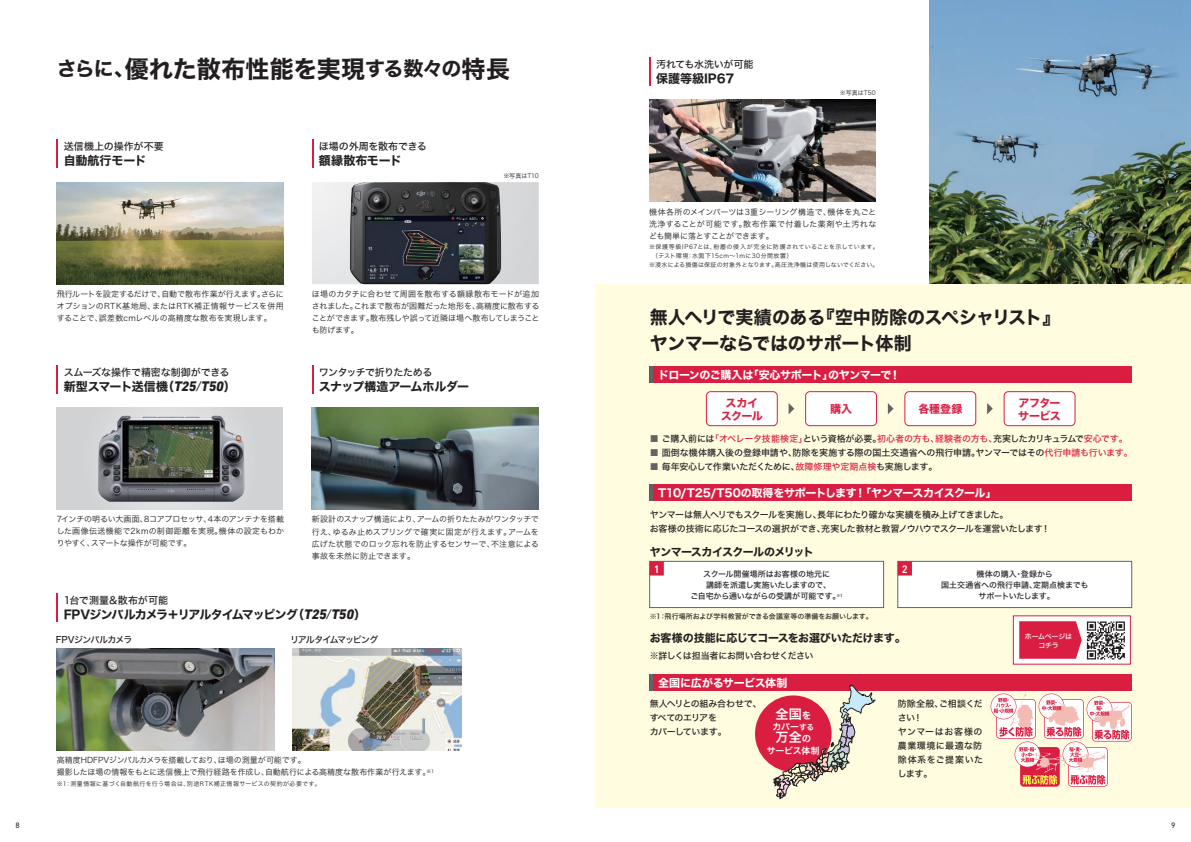
<style>
.page{position:relative;width:1191px;height:842px;background:#fff}
.page>*{position:absolute;margin:0;border:0;box-sizing:border-box;transform-origin:0 0}
.t1{font:24px "Hira Kaku Std N W7";letter-spacing:.01em;color:#231f20}
.t2{font:18px/26px "Hira Kaku Std N W7";letter-spacing:-.025em;color:#231f20}
.t3{font:13px "Hira Kaku Std W6";color:#fff}
.t4{font:12px "Hira Kaku Std N W7";letter-spacing:-.035em;color:#231f20}
.t5{font:12px "Hira Kaku Std N W7";letter-spacing:-.075em;color:#231f20}
.t6{font:12px "Hira Kaku Std N W7";letter-spacing:-.005em;color:#231f20}
.t7{font:12px "Hira Kaku Std N W7";letter-spacing:-.01em;color:#231f20}
.t8{font:12px "Hira Kaku Std N W7";color:#231f20}
.t9{font:11px "Hira Kaku Std N W7";letter-spacing:-.04em;color:#fff}
.t10{font:11px "Hira Kaku Std N W7";letter-spacing:-.04em;color:#231f20}
.t11{font:11px/13px "Hira Kaku Std N W7";letter-spacing:-.04em;color:#da1e42;text-align:center}
.t12{font:11px "Hira Kaku Std N W7";letter-spacing:-.065em;color:#231f20}
.t13{font:11px "Hira Kaku Std N W7";letter-spacing:-.015em;color:#fff}
.t14{font:500 11px "DIN Next LT Pro";color:#fff}
.t15{font:10px "Hira Kaku Std W5";letter-spacing:-.015em;color:#231f20}
.t16{font:10px "Hira Kaku Std W5";letter-spacing:-.065em;color:#231f20}
.t17{font:10px "Hira Kaku Std N W5";letter-spacing:-.03em;color:#231f20}
.t18{font:10px "Hira Kaku Std W5";letter-spacing:.015em;color:#231f20}
.t19{font:9px/14px "Hira Kaku Std W5";letter-spacing:-.025em;color:#231f20}
.t20{font:9px "Hira Kaku Std W5";letter-spacing:-.03em;color:#da1e42}
.t21{font:9px/14px "Hira Kaku Std W5";letter-spacing:.035em;color:#231f20}
.t22{font:9px/14px "Hira Kaku Std W5";letter-spacing:-.045em;color:#231f20}
.t23{font:9px "Hira Kaku Std W5";letter-spacing:-.115em;color:#231f20}
.t24{font:9px "Hira Kaku Std W5";letter-spacing:-.07em;color:#231f20}
.t25{font:8.9px "Hira Kaku Std W6";letter-spacing:-.015em;color:#fff}
.t26{font:8px/12px "Hira Kaku Std W3";letter-spacing:-.005em;color:#231f20;text-align:justify}
.t27{font:8px/11px "Hira Kaku Std W5";letter-spacing:-.01em;color:#231f20;text-align:center}
.t28{font:8px "DIN Next LT Pro";color:#231f20}
.t29{font:7px "Hira Kaku Std W5";color:#231f20}
.t30{font:7px/9px "Hira Kaku Std W5";letter-spacing:-.04em;color:#fff;text-align:center}
.t31{font:6px "Hira Kaku Std W3";letter-spacing:.05em;color:#231f20}
.t32{font:6px "Hira Kaku Std W3";letter-spacing:.025em;color:#231f20}
.t33{font:6px "Hira Kaku Std W3";letter-spacing:.07em;color:#231f20}
.s1{font-size:20px}
.s2{font-family:"DIN Next LT Pro";font-weight:800;font-style:italic;font-size:14px}
.s3{font-family:"DIN Next LT Pro";font-style:italic;font-size:14px}
.s4{color:#636366}
.s5{color:#231f20}
.s6{color:#da1e42}
.s7{font-size:9.5px}
.s8{font-size:7.7px}
</style>
<div class="page">
<img style="left:929px;top:0;width:262px;height:284px">
<img style="left:649px;top:100px;width:227px;height:102px">
<svg style="left:649px;top:57px;width:1px;height:29px"></svg>
<img style="left:57px;top:182px;width:226px;height:102px">
<svg style="left:57px;top:140px;width:1px;height:28px"></svg>
<img style="left:312px;top:408px;width:227px;height:102px">
<svg style="left:312px;top:365px;width:1px;height:29px"></svg>
<svg style="left:312px;top:140px;width:1px;height:28px"></svg>
<svg style="left:312px;top:182px;width:227px;height:102px;background:#e0e0e2"></svg>
<img style="left:350px;top:182px;width:151px;height:102px">
<svg style="left:57px;top:366px;width:1px;height:28px"></svg>
<div style="left:57px;top:407px;width:226px;height:102px;background:linear-gradient(to right,#d7d8da,#d7d8da)"></div>
<img style="left:98px;top:416px;width:147px;height:86px">
<svg style="left:57px;top:593px;width:1px;height:29px"></svg>
<img style="left:57px;top:649px;width:218px;height:101px">
<img style="left:292px;top:648px;width:169px;height:102px">
<div style="left:595px;top:284px;width:596px;height:524px;background:#fffce0"></div>
<div style="left:649px;top:484px;width:482px;height:17px;background:#da1e42"></div>
<hr style="left:649px;top:484px;width:3px;height:17px;background:#636366">
<div style="left:897px;top:561px;width:235px;height:47px;background:#fff;border:1px solid #636366"></div>
<svg style="left:897px;top:561px;width:15px;height:14px"></svg>
<svg style="left:649px;top:561px;width:235px;height:47px;background:#f7f3f4"></svg>
<div style="left:649px;top:366px;width:482px;height:17px;background:#da1e42"></div>
<hr style="left:649px;top:366px;width:3px;height:17px;background:#636366">
<div style="left:649px;top:674px;width:482px;height:17px;background:#da1e42"></div>
<hr style="left:649px;top:674px;width:3px;height:17px;background:#636366">
<svg style="left:990px;top:693px;width:141px;height:94px"></svg>
<div style="left:706px;top:392px;width:71px;height:34px;background:#fff;border-radius:4px"></div>
<div style="left:706px;top:391px;width:71px;height:35px;border:1px solid #da1e42;border-radius:4px"></div>
<div style="left:805px;top:392px;width:71px;height:34px;background:#fff;border-radius:4px"></div>
<div style="left:805px;top:391px;width:72px;height:35px;border:1px solid #da1e42;border-radius:4px"></div>
<div style="left:905px;top:392px;width:70px;height:34px;background:#fff;border-radius:4px"></div>
<div style="left:904px;top:391px;width:72px;height:35px;border:1px solid #da1e42;border-radius:4px"></div>
<div style="left:1004px;top:392px;width:71px;height:34px;background:#fff;border-radius:4px"></div>
<div style="left:1003px;top:391px;width:72px;height:35px;border:1px solid #da1e42;border-radius:4px"></div>
<svg style="left:888px;top:403px;width:5px;height:11px"></svg>
<svg style="left:788px;top:403px;width:6px;height:11px"></svg>
<svg style="left:987px;top:403px;width:5px;height:11px"></svg>
<div style="left:755px;top:695px;width:76px;height:77px;background:#da1e42;border-radius:50%"></div>
<svg style="left:773px;top:685px;width:102px;height:113px"></svg>
<svg style="left:1012px;top:615px;width:118px;height:50px;background:#f5d8dc"></svg>
<svg style="left:1019px;top:621px;width:105px;height:38px;background:#c2586c"></svg>
<h1 class="t1" style="left:57px;top:50px;width:455px"><span class="s1">さらに、</span>優れた散布性能を実現<span class="s1">する数々の</span>特長</h1>
<p class="t18" style="left:64px;top:139px;width:102px">送信機上の操作が不要</p>
<h3 class="t7" style="left:64px;top:151px;width:84px">自動航行モード</h3>
<p class="t15" style="left:319px;top:139px;width:109px">ほ場の外周を散布できる</p>
<h3 class="t8" style="left:319px;top:151px;width:84px">額縁散布モード</h3>
<p class="t31" style="left:503px;top:171px;width:37px">※写真はT10</p>
<p class="t26" style="left:57px;top:288px;width:228px">飛行ルートを設定するだけで、自動で散布作業が行えます。さらにオプションのRTK基地局、またはRTK補正情報サービスを併用することで、誤差数cmレベルの高精度な散布を実現します。</p>
<p class="t15" style="left:64px;top:365px;width:167px">スムーズな操作で精密な制御ができる</p>
<h3 class="t4" style="left:64px;top:377px;width:173px">新型スマート送信機（<span class="s2">T25</span><span class="s3">/</span><span class="s2">T50</span>）</h3>
<p class="t26" style="left:312px;top:288px;width:229px">ほ場のカタチに合わせて周囲を散布する額縁散布モードが追加されました。これまで散布が困難だった地形を、高精度に散布することができます。散布残しや誤って近隣ほ場へ散布してしまうことも防げます。</p>
<p class="t16" style="left:319px;top:364px;width:115px">ワンタッチで折りたためる</p>
<h3 class="t4" style="left:319px;top:377px;width:152px">スナップ構造アームホルダー</h3>
<p class="t26" style="left:57px;top:513px;width:229px">7インチの明るい大画面、8コアプロセッサ、4本のアンテナを搭載した画像伝送機能で2kmの制御距離を実現。機体の設定もわかりやすく、スマートな操作が可能です。</p>
<p class="t26" style="left:312px;top:513px;width:228px">新設計のスナップ構造により、アームの折りたたみがワンタッチで行え、ゆるみ止めスプリングで確実に固定が行えます。アームを広げた状態でのロック忘れを防止するセンサーで、不注意による事故を未然に防止できます。</p>
<p class="t15" style="left:64px;top:593px;width:106px">1台で測量＆散布が可能</p>
<h3 class="t5" style="left:64px;top:605px;width:304px">FPVジンバルカメラ＋リアルタイムマッピング（<span class="s2">T25</span><span class="s3">/</span><span class="s2">T50</span>）</h3>
<p class="t24" style="left:56px;top:632px;width:78px">FPVジンバルカメラ</p>
<p class="t23" style="left:290px;top:632px;width:90px">リアルタイムマッピング</p>
<p class="t26" style="left:57px;top:754px;width:379px">高精度HDFPVジンバルカメラを搭載しており、ほ場の測量が可能です。<br>撮影したほ場の情報をもとに送信機上で飛行経路を作成し、自動航行による高精度な散布作業が行えます。<sup>※1</sup></p>
<p class="t31" style="left:57px;top:779px;width:266px">※1：測量情報に基づく自動航行を行う場合は、別途RTK補正情報サービスの契約が必要です。</p>
<p class="t17" style="left:656px;top:57px;width:99px">汚れても水洗いが可能</p>
<h3 class="t6" style="left:656px;top:69px;width:80px">保護等級IP67</h3>
<p class="t31" style="left:840px;top:88px;width:37px">※写真はT50</p>
<p class="t26" style="left:649px;top:206px;width:229px">機体各所のメインパーツは3重シーリング構造で、機体を丸ごと洗浄することが可能です。散布作業で付着した薬剤や土汚れなども簡単に落とすことができます。</p>
<p class="t31" style="left:649px;top:242px;width:231px">※保護等級IP67とは、粉塵の侵入が完全に防護されていることを示しています。</p>
<p class="t33" style="left:652px;top:251px;width:142px">（テスト環境：水面下15cm～1mに30分間放置）</p>
<p class="t32" style="left:649px;top:260px;width:231px">※浸水による損傷は保証の対象外となります。高圧洗浄機は使用しないでください。</p>
<h2 class="t2" style="left:649px;top:305px;width:412px">無人ヘリで実績のある『空中防除のスペシャリスト』ヤンマーならではのサポート体制</h2>
<h3 class="t9" style="left:658px;top:366px;width:244px">ドローンのご購入は「安心サポート」のヤンマーで！</h3>
<h3 class="t11" style="left:721px;top:397px;width:43px">スカイスクール</h3>
<h3 class="t11" style="left:830px;top:403px;width:24px">購入</h3>
<h3 class="t11" style="left:918px;top:403px;width:45px">各種登録</h3>
<h3 class="t11" style="left:1018px;top:397px;width:44px;text-align:left">アフターサービス</h3>
<p class="t20" style="left:649px;top:432px;width:479px"><span class="s4">■</span> <span class="s5">ご購入前には</span>「オペレータ技能検定」<span class="s5">という資格が必要。</span>初心者の方も、経験者の方も、<span class="s5">充実したカリキュラムで</span>安心です。</p>
<p class="t19" style="left:649px;top:446px;width:485px"><span class="s4">■</span> 面倒な機体購入後の登録申請や、防除を実施する際の国土交通省への飛行申請。ヤンマーではその<span class="s6">代行申請も行います。</span></p>
<p class="t19" style="left:649px;top:460px;width:289px"><span class="s4">■</span> 毎年安心して作業いただくために、<span class="s6">故障修理や定期点検</span>も実施します。</p>
<h3 class="t9" style="left:658px;top:485px;width:340px">T10/T25/T50の取得をサポートします！「ヤンマースカイスクール」</h3>
<p class="t19" style="left:649px;top:508px;width:402px">ヤンマーは無人ヘリでもスクールを実施し、長年にわたり確かな実績を積み上げてきました。<br>お客様の技術に応じたコースの選択ができ、充実した教材と教習ノウハウでスクールを運営いたします！</p>
<h3 class="t12" style="left:649px;top:543px;width:165px">ヤンマースカイスクールのメリット</h3>
<p class="t27" style="left:690px;top:568px;width:154px">スクール開催場所はお客様の地元に<br>講師を派遣し実施いたしますので、<br>ご自宅から通いながらの受講が可能です。<sup>※1</sup></p>
<p class="t27" style="left:941px;top:568px;width:149px">機体の購入・登録から<br>国土交通省への飛行申請、定期点検までもサポートいたします。</p>
<h3 class="t14" style="left:653px;top:563px;width:8px">1</h3>
<h3 class="t14" style="left:902px;top:563px;width:8px">2</h3>
<p class="t29" style="left:649px;top:611px;width:225px">※1：飛行場所および学科教習ができる会議室等の準備をお願いします。</p>
<h3 class="t10" style="left:649px;top:630px;width:257px">お客様の技能に応じてコースをお選びいただけます。</h3>
<p class="t19" style="left:649px;top:649px;width:165px">※詳しくは担当者にお問い合わせください</p>
<h3 class="t13" style="left:658px;top:674px;width:131px">全国に広がるサービス体制</h3>
<p class="t22" style="left:649px;top:697px;width:114px">無人ヘリとの組み合わせで、すべてのエリアを<br>カバーしています。</p>
<p class="t21" style="left:897px;top:697px;width:87px">防除全般、ご相談ください！<br>ヤンマーはお客様の農業環境に最適な防除体系をご提案いたします。</p>
<h3 class="t3" style="left:775px;top:704px;width:37px">全国<span class="s7">を</span></h3>
<p class="t25" style="left:772px;top:719px;width:43px">カバー<span class="s8">する</span></p>
<h3 class="t3" style="left:775px;top:727px;width:37px">万全<span class="s7">の</span></h3>
<p class="t25" style="left:767px;top:744px;width:54px">サービス体制</p>
<p class="t30" style="left:1025px;top:632px;width:49px">ホームページはコチラ</p>
<p class="t28" style="left:16px;top:820px;width:6px">8</p>
<p class="t28" style="left:1171px;top:820px;width:6px">9</p>
</div>
